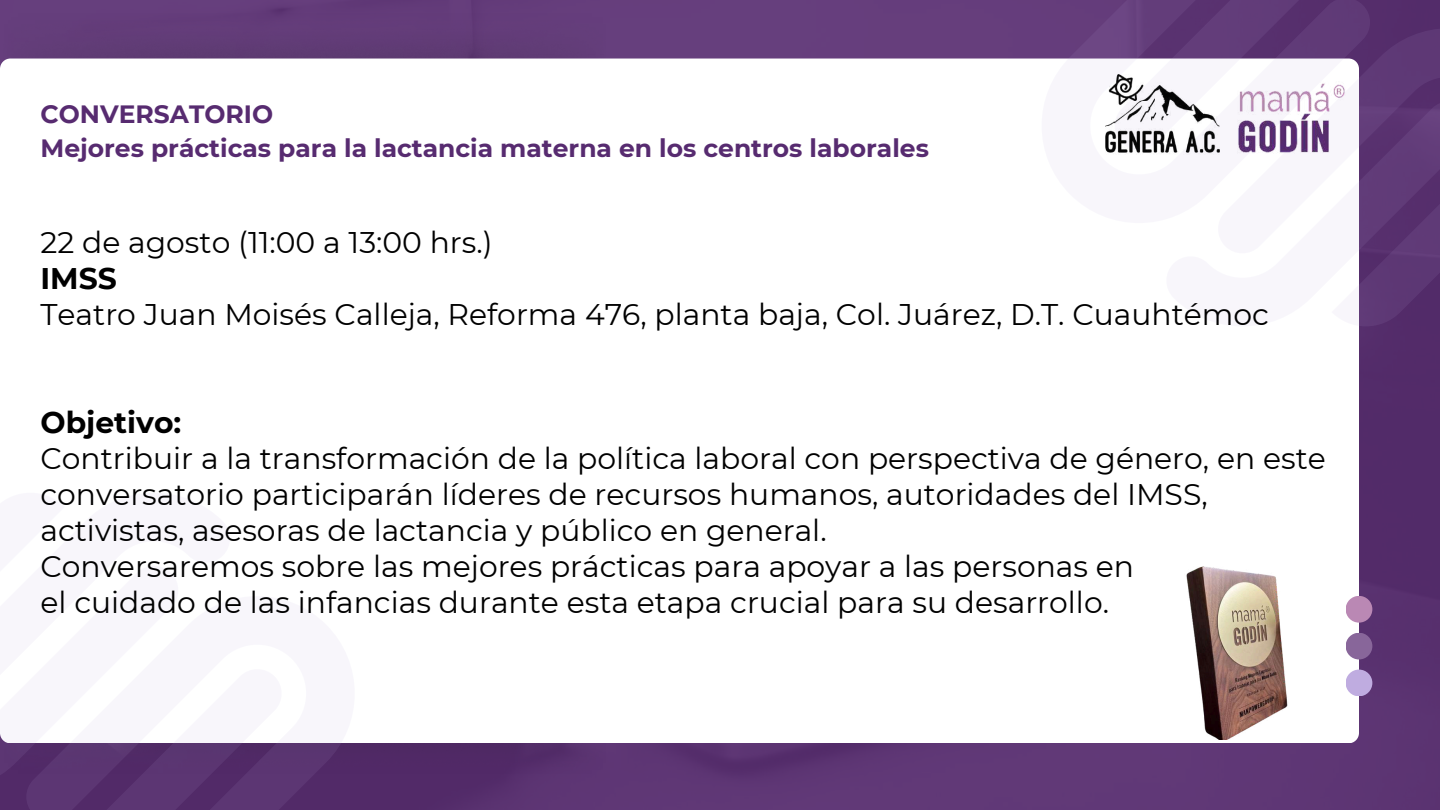
<style>
.page{position:relative;width:1440px;height:810px;background:#fff}
.page>*{position:absolute;margin:0;border:0;box-sizing:border-box;transform-origin:0 0}
.t1{font:29.8px/36px "Montserrat";color:#000}
.t2{font:700 29.8px "Montserrat";color:#000}
.t3{font:700 25px/34.5px "Montserrat";color:#572b70}
</style>
<div class="page">
<img style="left:1px;top:0;width:1439px;height:810px">
<img style="left:355px;top:743px;width:255px;height:32px">
<div style="left:0;top:12px;width:610px;height:54px;background:#633c79"></div>
<div style="left:0;top:59px;width:1359px;height:684px;background:#fff;border-radius:10px"></div>
<svg style="left:0;top:733px;width:355px;height:77px;background:#6c4a80"></svg>
<svg style="left:1042px;top:0;width:398px;height:327px"></svg>
<div style="left:1346px;top:670px;width:26px;height:26px;background:#bface0;border-radius:50%"></div>
<div style="left:1346px;top:633px;width:26px;height:26px;background:#88669a;border-radius:50%"></div>
<div style="left:1346px;top:596px;width:26px;height:27px;background:#ba88b4;border-radius:50%"></div>
<img style="left:1233px;top:81px;width:112px;height:75px">
<img style="left:1105px;top:74px;width:114px;height:82px">
<img style="left:1186px;top:566px;width:102px;height:174px">
<p class="t3" style="left:40px;top:96px;width:890px">CONVERSATORIO<br>Mejores prácticas para la lactancia materna en los centros laborales</p>
<p class="t1" style="left:40px;top:224px;width:454px">22 de agosto (11:00 a 13:00 hrs.)</p>
<p class="t2" style="left:40px;top:260px;width:78px">IMSS</p>
<p class="t1" style="left:40px;top:296px;width:1230px">Teatro Juan Moisés Calleja, Reforma 476, planta baja, Col. Juárez, D.T. Cuauhtémoc</p>
<p class="t2" style="left:40px;top:404px;width:142px">Objetivo:</p>
<p class="t1" style="left:40px;top:440px;width:1287px">Contribuir a la transformación de la política laboral con perspectiva de género, en este conversatorio participarán líderes de recursos humanos, autoridades del IMSS, activistas, asesoras de lactancia y público en general.<br>Conversaremos sobre las mejores prácticas para apoyar a las personas en<br>el cuidado de las infancias durante esta etapa crucial para su desarrollo.</p>
</div>
